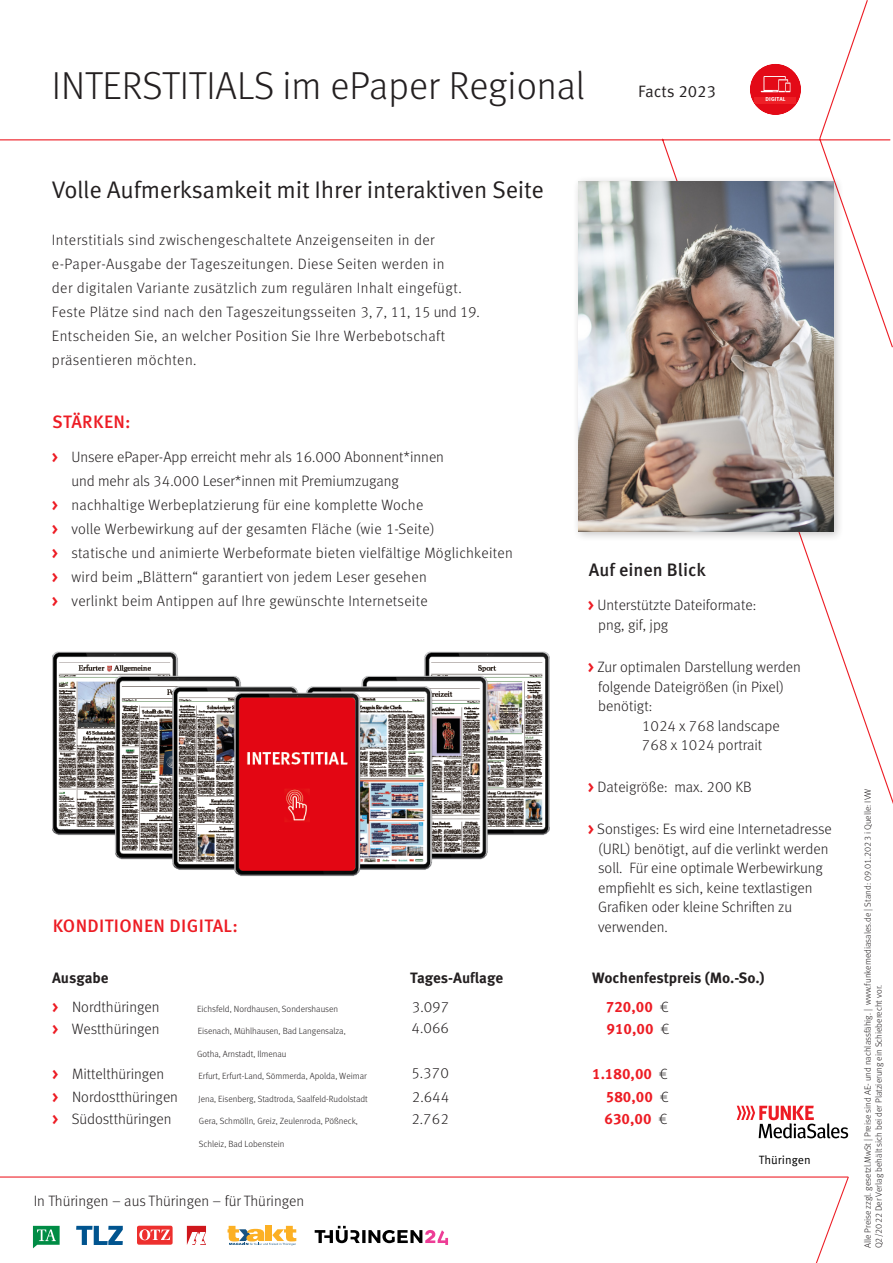
<style>
.page{position:relative;width:893px;height:1263px;background:#fff}
.page>*{position:absolute;margin:0;border:0;box-sizing:border-box;transform-origin:0 0}
.t1{font:300 39px "Meta Tab Pro";color:#231f20}
.t2{font:24px "Meta Tab Pro Norm";letter-spacing:-.01em;color:#231f20}
.t3{font:500 18px "Meta Tab Pro";letter-spacing:.02em;color:#ed1c24}
.t4{font:500 18px "Meta Tab Pro";color:#231f20}
.t5{font:16.5px "Meta Tab Pro Norm";color:#231f20}
.t6{font:300 15px/19.5px "Meta Tab Pro";letter-spacing:.01em;color:#231f20;text-align:center}
.t7{font:300 15px "Meta Tab Pro";letter-spacing:.03em;color:#231f20}
.t8{font:700 15px "Meta Tab Pro";color:#231f20}
.t9{font:700 15px "Meta Tab Pro";color:#ed1c24}
.t10{font:12px "Meta Pro Norm";color:#000}
.t11{font:300 9px/10.8px "Meta Tab Pro";color:#231f20}
.t12{font:700 6px "Meta Tab Pro";color:#fff}
.s1{font-weight:700;color:#ed1c24}
.s2{font-weight:300;color:#231f20}
</style>
<div class="page">
<hr style="left:0;top:1176px;width:848px;height:1px;background:#ed1c24">
<svg style="left:818px;top:0;width:51px;height:140px"></svg>
<svg style="left:800px;top:1176px;width:49px;height:87px"></svg>
<svg style="left:33px;top:1226px;width:27px;height:22px"></svg>
<svg style="left:76px;top:1226px;width:47px;height:19px"></svg>
<svg style="left:315px;top:1226px;width:133px;height:19px"></svg>
<svg style="left:228px;top:1226px;width:68px;height:19px"></svg>
<svg style="left:137px;top:1225px;width:36px;height:20px"></svg>
<svg style="left:187px;top:1226px;width:19px;height:19px"></svg>
<svg style="left:737px;top:1106px;width:111px;height:32px"></svg>
<img style="left:753px;top:67px;width:45px;height:45px">
<div style="left:750px;top:64px;width:51px;height:51px;background:#e30a17;border-radius:50%"></div>
<svg style="left:761px;top:76px;width:29px;height:16px"></svg>
<div style="left:755px;top:97px;width:41px;height:6px;background:#ee2027"></div>
<div style="left:573px;top:175px;width:271px;height:367px;background:#231f20;opacity:.25"></div>
<img style="left:579px;top:181px;width:255px;height:350px">
<img style="left:52px;top:651px;width:497px;height:225px">
<p class="t1" style="left:52px;top:57px;width:535px">INTERSTITIALS im ePaper Regional</p>
<p class="t2" style="left:52px;top:172px;width:494px">Volle Aufmerksamkeit mit Ihrer interaktiven Seite</p>
<p class="t7" style="left:52px;top:229px;width:384px">Interstitials sind zwischengeschaltete Anzeigenseiten in der</p>
<p class="t7" style="left:52px;top:253px;width:394px">e-Paper-Ausgabe der Tageszeitungen. Diese Seiten werden in</p>
<p class="t7" style="left:52px;top:277px;width:411px">der digitalen Variante zusätzlich zum regulären Inhalt eingefügt.</p>
<p class="t6" style="left:52px;top:301px;width:429px">Feste Plätze sind nach den Tageszeitungsseiten 3, 7, 11, 15 und 19.</p>
<p class="t7" style="left:52px;top:325px;width:395px">Entscheiden Sie, an welcher Position Sie Ihre Werbebotschaft</p>
<p class="t7" style="left:52px;top:349px;width:146px">präsentieren möchten.</p>
<p class="t3" style="left:52px;top:408px;width:80px">STÄRKEN:</p>
<p class="t5" style="left:638px;top:79px;width:80px">Facts 2023</p>
<p class="t12" style="left:765px;top:95px;width:22px">DIGITAL</p>
<p class="t6" style="left:52px;top:447px;width:394px"><span class="s1">&gt;</span> Unsere ePaper-App erreicht mehr als 16.000 Abonnent*innen</p>
<p class="t6" style="left:71px;top:471px;width:329px">und mehr als 34.000 Leser*innen mit Premiumzugang</p>
<p class="t6" style="left:52px;top:495px;width:373px"><span class="s1">&gt;</span> nachhaltige Werbeplatzierung für eine komplette Woche</p>
<p class="t6" style="left:52px;top:519px;width:384px"><span class="s1">&gt;</span> volle Werbewirkung auf der gesamten Fläche (wie 1-Seite)</p>
<p class="t6" style="left:52px;top:543px;width:462px"><span class="s1">&gt;</span> statische und animierte Werbeformate bieten vielfältige Möglichkeiten</p>
<p class="t6" style="left:52px;top:567px;width:376px"><span class="s1">&gt;</span> wird beim „Blättern“ garantiert von jedem Leser gesehen</p>
<p class="t6" style="left:52px;top:591px;width:377px"><span class="s1">&gt;</span> verlinkt beim Antippen auf Ihre gewünschte Internetseite</p>
<p class="t4" style="left:589px;top:556px;width:118px">Auf einen Blick</p>
<p class="t6" style="left:588px;top:595px;width:170px"><span class="s1">&gt;</span> Unterstützte Dateiformate:</p>
<p class="t6" style="left:598px;top:614px;width:72px">png, gif, jpg</p>
<p class="t6" style="left:588px;top:656px;width:214px"><span class="s1">&gt;</span> Zur optimalen Darstellung werden</p>
<p class="t6" style="left:598px;top:676px;width:187px">folgende Dateigrößen (in Pixel)</p>
<p class="t6" style="left:598px;top:695px;width:56px">benötigt:</p>
<p class="t6" style="left:642px;top:715px;width:139px">1024 x 768 landscape</p>
<p class="t6" style="left:642px;top:734px;width:122px">768 x 1024 portrait</p>
<p class="t6" style="left:588px;top:776px;width:165px"><span class="s1">&gt;</span> Dateigröße: max. 200 KB</p>
<p class="t6" style="left:588px;top:818px;width:245px"><span class="s1">&gt;</span> Sonstiges: Es wird eine Internetadresse (URL) benötigt, auf die verlinkt werden soll. Für eine optimale Werbewirkung</p>
<p class="t6" style="left:598px;top:877px;width:216px">empfiehlt es sich, keine textlastigen</p>
<p class="t6" style="left:598px;top:896px;width:196px">Grafiken oder kleine Schriften zu</p>
<p class="t6" style="left:598px;top:916px;width:71px">verwenden.</p>
<p class="t3" style="left:53px;top:912px;width:187px">KONDITIONEN DIGITAL:</p>
<p class="t8" style="left:52px;top:966px;width:58px">Ausgabe</p>
<p class="t8" style="left:410px;top:966px;width:94px">Tages-Auflage</p>
<p class="t8" style="left:592px;top:966px;width:174px">Wochenfestpreis (Mo.-So.)</p>
<p class="t6" style="left:52px;top:996px;width:109px"><span class="s1">&gt;</span> Nordthüringen</p>
<p class="t11" style="left:197px;top:1002px;width:143px">Eichsfeld, Nordhausen, Sondershausen</p>
<p class="t6" style="left:412px;top:996px;width:39px">3.097</p>
<p class="t9" style="left:606px;top:994px;width:65px">720,00 <span class="s2">€</span></p>
<p class="t6" style="left:52px;top:1018px;width:109px"><span class="s1">&gt;</span> Westthüringen</p>
<p class="t11" style="left:198px;top:1025px;width:149px">Eisenach, Mühlhausen, Bad Langensalza,</p>
<p class="t9" style="left:606px;top:1017px;width:65px">910,00 <span class="s2">€</span></p>
<p class="t11" style="left:197px;top:1047px;width:91px">Gotha, Arnstadt, Ilmenau</p>
<p class="t6" style="left:52px;top:1063px;width:114px"><span class="s1">&gt;</span> Mittelthüringen</p>
<p class="t11" style="left:198px;top:1070px;width:170px">Erfurt, Erfurt-Land, Sömmerda, Apolda, Weimar</p>
<p class="t6" style="left:411px;top:1063px;width:39px">5.370</p>
<p class="t9" style="left:592px;top:1062px;width:78px">1.180,00 <span class="s2">€</span></p>
<p class="t6" style="left:52px;top:1086px;width:127px"><span class="s1">&gt;</span> Nordostthüringen</p>
<p class="t11" style="left:199px;top:1092px;width:171px">Jena, Eisenberg, Stadtroda, Saalfeld-Rudolstadt</p>
<p class="t9" style="left:606px;top:1084px;width:65px">580,00 <span class="s2">€</span></p>
<p class="t6" style="left:52px;top:1108px;width:121px"><span class="s1">&gt;</span> Südostthüringen</p>
<p class="t11" style="left:199px;top:1115px;width:160px">Gera, Schmölln, Greiz, Zeulenroda, Pößneck,</p>
<p class="t6" style="left:411px;top:1108px;width:39px">2.762</p>
<p class="t9" style="left:604px;top:1107px;width:65px">630,00 <span class="s2">€</span></p>
<p class="t11" style="left:199px;top:1137px;width:87px">Schleiz, Bad Lobenstein</p>
<p class="t6" style="left:34px;top:1190px;width:272px">In Thüringen – aus Thüringen – für Thüringen</p>
<p class="t10" style="left:759px;top:1150px;width:53px">Thüringen</p>
<p class="t11" style="left:862px;top:1248px;width:461px;rotate:-90deg">Alle Preise zzgl. gesetzl.MwSt | Preise sind AE- und nachlassfähig. | www.funkemediasales.de | Stand: 09.01.2023 i Quelle: IVW<br>Q2/2022 Der Verlag behält sich bei der Platzierung ein Schieberecht vor.</p>
</div>
